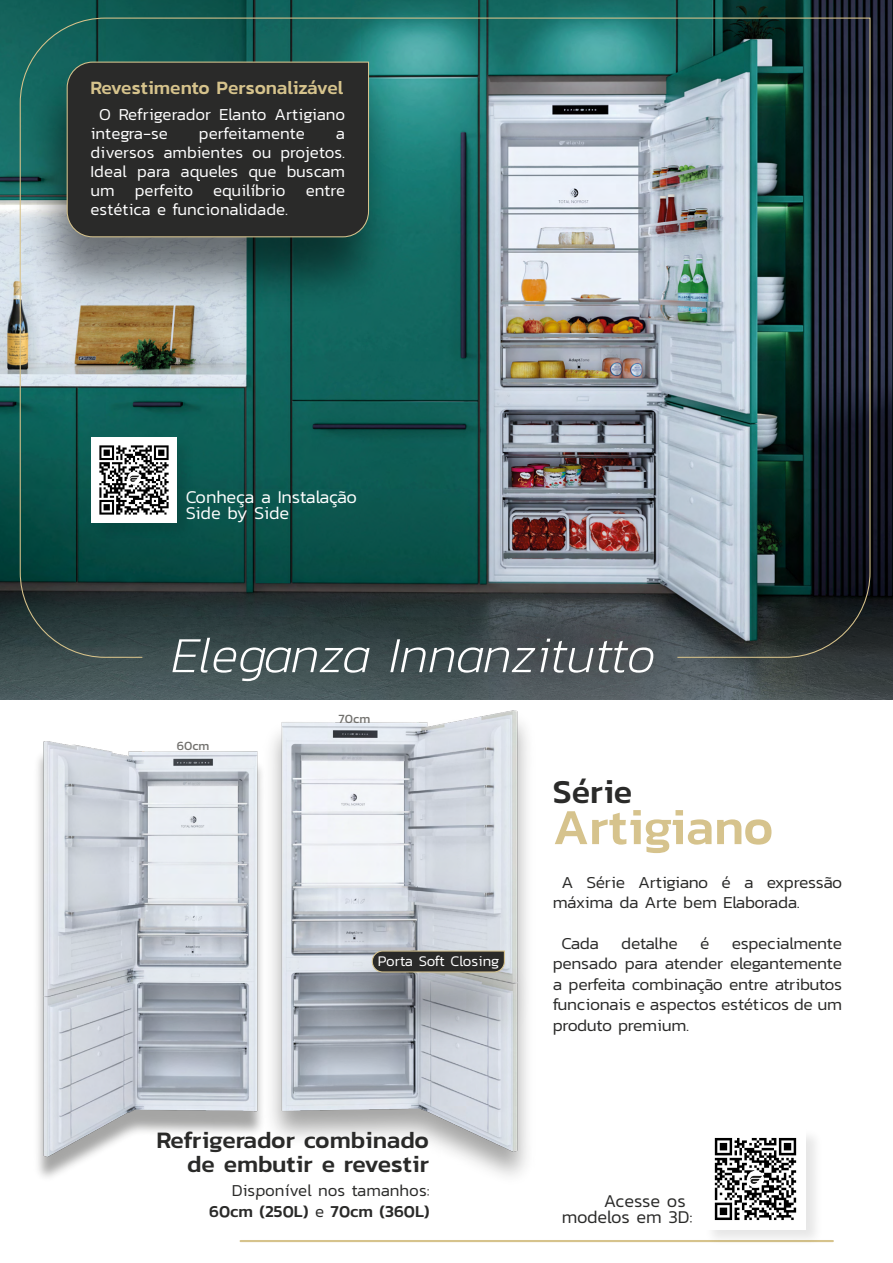
<style>
.page{position:relative;width:893px;height:1263px;background:#fff}
.page>*{position:absolute;margin:0;border:0;box-sizing:border-box;transform-origin:0 0}
.t1{font:italic 200 51px "Kanit";color:#fff}
.t2{font:500 51px "Kanit";color:#d6c38d}
.t3{font:500 34.05px "Kanit";color:#2a2a29}
.t4{font:500 24px/23.7px "Kanit";color:#2a2a29;text-align:right}
.t5{font:500 19.2px "Kanit";color:#d6c38c}
.t6{font:300 18.3px/15.9px "Kanit";letter-spacing:-.005em;color:#fff}
.t7{font:300 18.3px/15.9px "Kanit";letter-spacing:-.005em;color:#2a2a29}
.t8{font:300 16.95px/20.4px "Kanit";letter-spacing:-.02em;color:#2a2a29}
.t9{font:300 16.95px/18.9px "Kanit";color:#fff}
.t10{font:300 16.95px/20.4px "Kanit";color:#2a2a29;text-align:right}
.t11{font:300 15px "Kanit";color:#fff}
.t12{font:12.75px "Kanit";color:#71706d}
.s1{font-weight:500}
</style>
<div class="page">
<img style="left:0;top:0;width:893px;height:700px">
<img style="left:19px;top:17px;width:852px;height:641px">
<img style="left:7px;top:49px;width:405px;height:278px">
<div style="left:66px;top:61px;width:304px;height:177px;background:#2a2a29"></div>
<img style="left:190px;top:691px;width:378px;height:473px">
<hr style="left:241px;top:1240px;width:592px;height:2px;background:#d6c38c">
<img style="left:38px;top:1159px;width:232px;height:18px">
<img style="left:38px;top:735px;width:309px;height:424px">
<img style="left:87px;top:433px;width:111px;height:110px">
<img style="left:92px;top:437px;width:85px;height:85px">
<svg style="left:127px;top:471px;width:14px;height:14px"></svg>
<svg style="left:130px;top:476px;width:9px;height:6px"></svg>
<img style="left:714px;top:1137px;width:83px;height:84px">
<div style="left:747px;top:1171px;width:17px;height:17px;background:#fff;border-radius:50%"></div>
<svg style="left:750px;top:1176px;width:12px;height:8px"></svg>
<img style="left:312px;top:938px;width:236px;height:124px">
<svg style="left:371px;top:950px;width:134px;height:23px;background:#45443e"></svg>
<p class="t5" style="left:91px;top:73px;width:254px">Revestimento Personalizável</p>
<p class="t9" style="left:91px;top:105px;width:256px;text-indent:9px">O Refrigerador Elanto Artigiano integra-se</p>
<p class="t9" style="left:199px;top:124px;width:108px">perfeitamente</p>
<p class="t9" style="left:91px;top:124px;width:256px;text-align:justify;text-indent:245px">a diversos ambientes ou projetos.<br>Ideal para aqueles que buscam um perfeito equilíbrio entre estética e funcionalidade.</p>
<p class="t6" style="left:186px;top:489px;width:173px">Conheça a Instalação<br>Side by Side</p>
<h1 class="t1" style="left:171px;top:621px;width:486px">Eleganza Innanzitutto</h1>
<p class="t12" style="left:177px;top:736px;width:34px">60cm</p>
<p class="t12" style="left:338px;top:709px;width:33px">70cm</p>
<p class="t11" style="left:378px;top:950px;width:123px">Porta Soft Closing</p>
<h3 class="t4" style="left:156px;top:1128px;width:274px">Refrigerador combinado de embutir e revestir</h3>
<p class="t10" style="left:209px;top:1180px;width:222px">Disponível nos tamanhos:<br><span class="s1">60cm (250L)</span> e <span class="s1">70cm (360L)</span></p>
<h2 class="t3" style="left:553px;top:765px;width:81px">Série</h2>
<h1 class="t2" style="left:553px;top:789px;width:222px">Artigiano</h1>
<p class="t8" style="left:553px;top:871px;width:291px;text-indent:8px">A Série Artigiano é a expressão máxima da Arte bem Elaborada.</p>
<p class="t8" style="left:561px;top:933px;width:39px">Cada</p>
<p class="t8" style="left:621px;top:933px;width:58px">detalhe</p>
<p class="t8" style="left:700px;top:933px;width:11px">é</p>
<p class="t8" style="left:553px;top:933px;width:291px;text-align:justify;text-indent:179px">especialmente pensado para atender elegantemente a perfeita combinação entre atributos funcionais e aspectos estéticos de um produto premium.</p>
<p class="t7" style="left:562px;top:1193px;width:132px;text-indent:42px">Acesse os modelos em 3D:</p>
</div>
